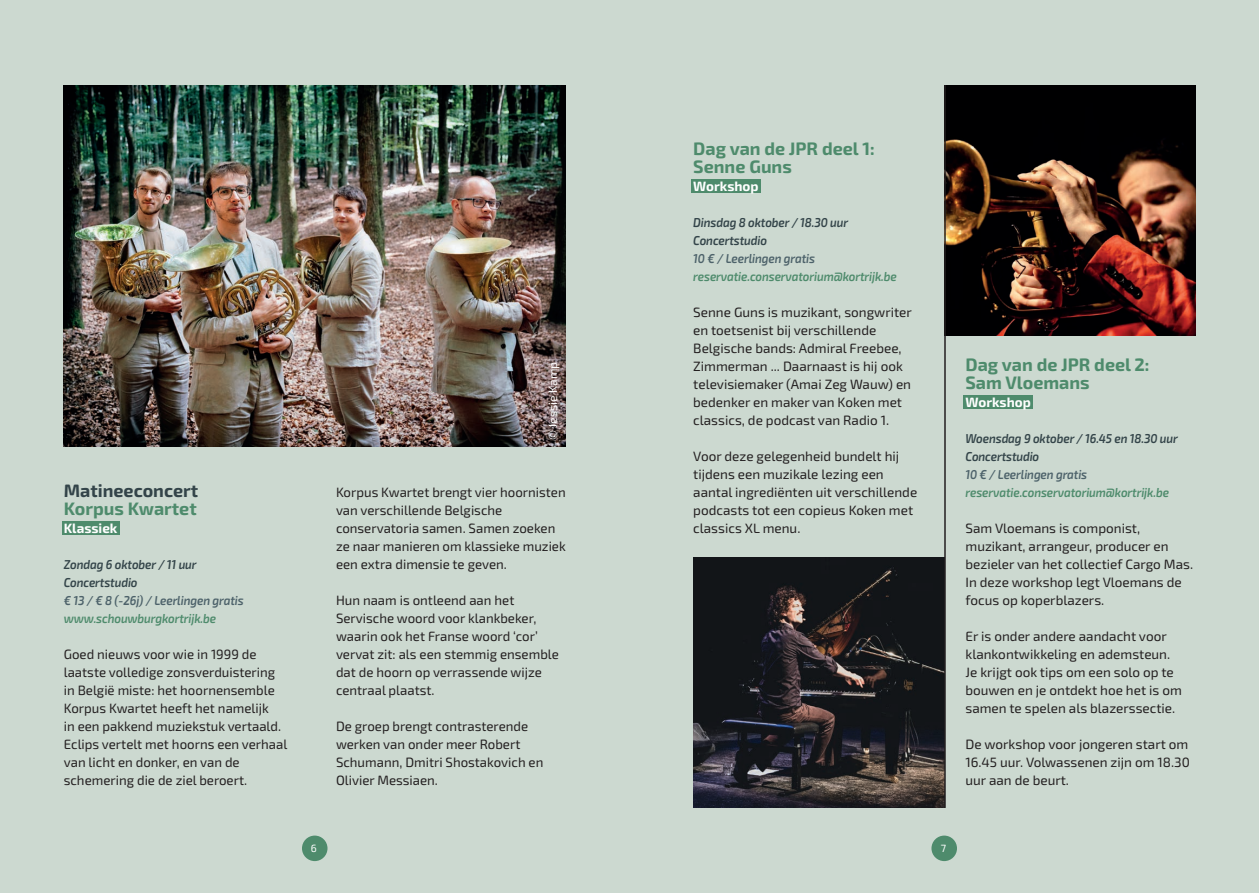
<style>
.page{position:relative;width:1259px;height:893px;background:#ccd9d0}
.page>*{position:absolute;margin:0;border:0;box-sizing:border-box;transform-origin:0 0}
.t1{font:700 18px/18px "Exo 2";color:#4e8b6c}
.t2{font:700 18px "Exo 2";color:#334449}
.t3{font:13.5px/18px "Exo 2";color:#231f20}
.t4{font:700 13.5px "Exo 2";color:#fff}
.t5{font:italic 600 12.9px/18px "Exo 2";letter-spacing:-.01em;color:#334449;scale:.9 1}
.t6{font:italic 600 12.9px "Exo 2";letter-spacing:-.01em;color:#4e8b6c;scale:.9 1}
.t7{font:italic 600 12.9px "Exo 2";letter-spacing:-.01em;color:#4d626a;scale:.9 1}
.t8{font:12px "Exo 2";color:#fff}
.t9{font:10.5px "Exo 2";color:#fff}
</style>
<div class="page">
<div style="left:62px;top:521px;width:57px;height:14px;background:#4e8b6c"></div>
<img style="left:64px;top:85px;width:502px;height:361px">
<img style="left:693px;top:557px;width:251px;height:251px">
<div style="left:691px;top:179px;width:70px;height:14px;background:#4e8b6c"></div>
<img style="left:945px;top:85px;width:250px;height:251px">
<div style="left:963px;top:395px;width:70px;height:14px;background:#4e8b6c"></div>
<hr style="left:944px;top:85px;width:1px;height:723px;background:#231f20">
<div style="left:302px;top:836px;width:25px;height:25px;background:#4e8b6c;border-radius:50%"></div>
<div style="left:931px;top:836px;width:26px;height:25px;background:#4e8b6c;border-radius:50%"></div>
<h1 class="t2" style="left:64px;top:477px;width:136px">Matineeconcert</h1>
<h1 class="t1" style="left:64px;top:498px;width:134px">Korpus Kwartet</h1>
<p class="t4" style="left:64px;top:518px;width:55px">Klassiek</p>
<p class="t5" style="left:64px;top:555px;width:149px">Zondag 6 oktober / 11 uur<br>Concertstudio</p>
<p class="t7" style="left:64px;top:591px;width:201px">€ 13 / € 8 (-26j) / Leerlingen gratis</p>
<p class="t6" style="left:64px;top:609px;width:171px">www.schouwburgkortrijk.be</p>
<p class="t3" style="left:64px;top:645px;width:225px">Goed nieuws voor wie in 1999 de laatste volledige zonsverduistering in België miste: het hoornensemble Korpus Kwartet heeft het namelijk<br>in een pakkend muziekstuk vertaald.<br>Eclips vertelt met hoorns een verhaal van licht en donker, en van de schemering die de ziel beroert.</p>
<p class="t8" style="left:544px;top:440px;width:80px;rotate:-90deg">© Jessie Kamp</p>
<p class="t3" style="left:336px;top:483px;width:231px">Korpus Kwartet brengt vier hoornisten van verschillende Belgische conservatoria samen. Samen zoeken ze naar manieren om klassieke muziek een extra dimensie te geven.</p>
<p class="t3" style="left:336px;top:591px;width:224px">Hun naam is ontleend aan het<br>Servische woord voor klankbeker, waarin ook het Franse woord ‘cor’ vervat zit: als een stemmig ensemble dat de hoorn op verrassende wijze centraal plaatst.</p>
<p class="t3" style="left:336px;top:717px;width:209px">De groep brengt contrasterende werken van onder meer Robert<br>Schumann, Dmitri Shostakovich en<br>Olivier Messiaen.</p>
<h1 class="t1" style="left:693px;top:138px;width:183px">Dag van de JPR deel 1:<br>Senne Guns</h1>
<p class="t4" style="left:693px;top:176px;width:67px">Workshop</p>
<p class="t5" style="left:693px;top:213px;width:174px">Dinsdag 8 oktober / 18.30 uur<br>Concertstudio</p>
<p class="t7" style="left:693px;top:249px;width:137px">10 € / Leerlingen gratis</p>
<p class="t6" style="left:693px;top:267px;width:228px">reservatie.conservatorium@kortrijk.be</p>
<p class="t3" style="left:693px;top:303px;width:220px">Senne Guns is muzikant, songwriter en toetsenist bij verschillende Belgische bands: Admiral Freebee, Zimmerman ... Daarnaast is hij ook televisiemaker (Amai Zeg Wauw) en bedenker en maker van Koken met classics, de podcast van Radio 1.</p>
<p class="t3" style="left:693px;top:447px;width:225px">Voor deze gelegenheid bundelt hij tijdens een muzikale lezing een aantal ingrediënten uit verschillende podcasts tot een copieus Koken met classics XL menu.</p>
<h1 class="t1" style="left:965px;top:354px;width:186px">Dag van de JPR deel 2:<br>Sam Vloemans</h1>
<p class="t4" style="left:965px;top:392px;width:67px">Workshop</p>
<p class="t5" style="left:965px;top:429px;width:237px">Woensdag 9 oktober / 16.45 en 18.30 uur<br>Concertstudio</p>
<p class="t7" style="left:965px;top:465px;width:137px">10 € / Leerlingen gratis</p>
<p class="t6" style="left:965px;top:483px;width:228px">reservatie.conservatorium@kortrijk.be</p>
<p class="t3" style="left:965px;top:519px;width:229px">Sam Vloemans is componist, muzikant, arrangeur, producer en bezieler van het collectief Cargo Mas.<br>In deze workshop legt Vloemans de focus op koperblazers.</p>
<p class="t3" style="left:965px;top:627px;width:218px">Er is onder andere aandacht voor klankontwikkeling en ademsteun.<br>Je krijgt ook tips om een solo op te bouwen en je ontdekt hoe het is om samen te spelen als blazerssectie.</p>
<p class="t3" style="left:965px;top:735px;width:226px;text-align:justify">De workshop voor jongeren start om 16.45 uur. Volwassenen zijn om 18.30 uur aan de beurt.</p>
<p class="t9" style="left:311px;top:841px;width:8px">6</p>
<p class="t9" style="left:940px;top:841px;width:7px">7</p>
</div>
